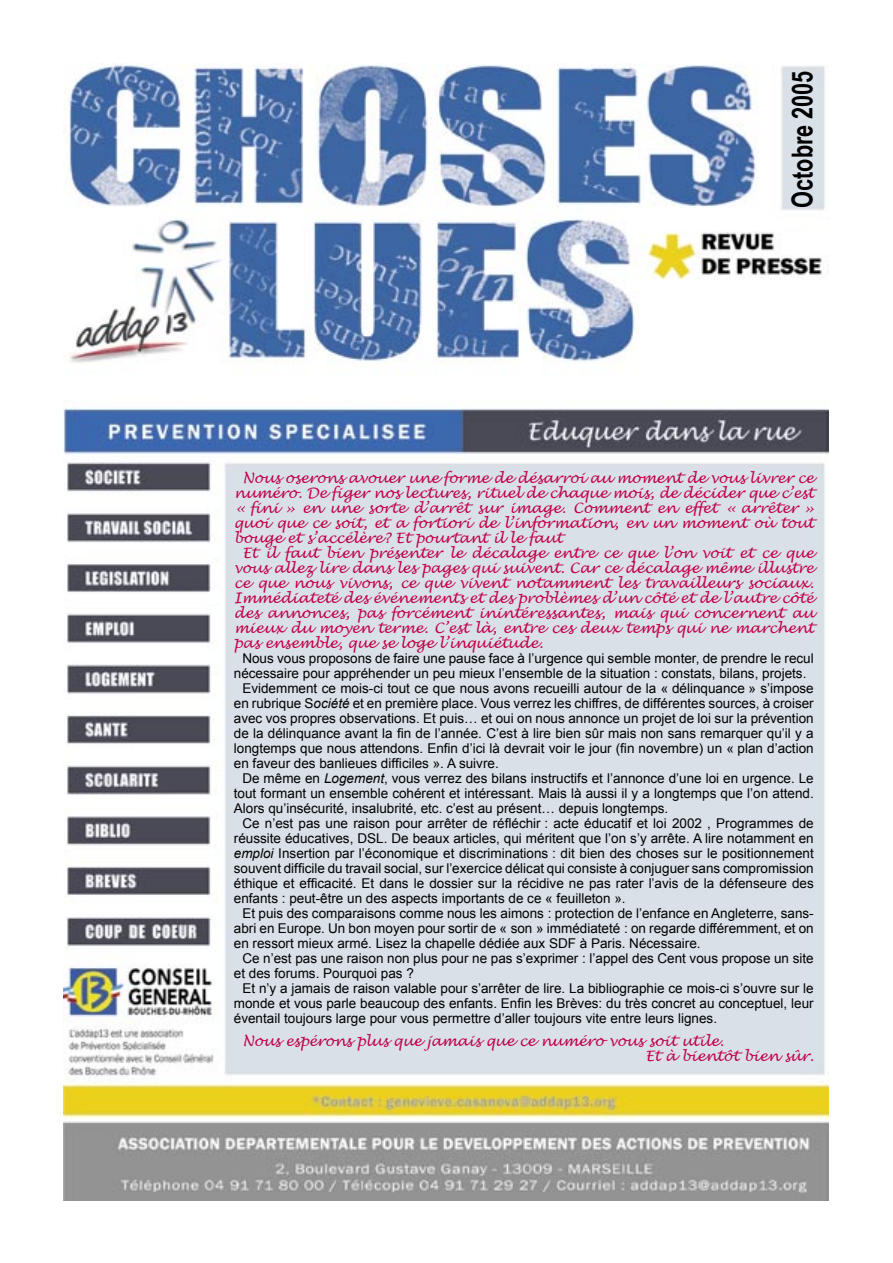
<style>
.page{position:relative;width:893px;height:1263px;background:#fff}
.page>*{position:absolute;margin:0;border:0;box-sizing:border-box;transform-origin:0 0}
.t1{font:700 28.8px "Arial Narrow";color:#000;scale:.92 1}
.t2{font:italic 14.25px/15px "Lucida Handwriting";color:#c00045}
.t3{font:13.5px "Arial";color:#000}
.s1{font-style:italic}
</style>
<div class="page">
<img style="left:63px;top:64px;width:766px;height:1137px">
<h1 class="t1" style="left:780px;top:208px;width:151px;rotate:-90deg">Octobre 2005</h1>
<p class="t2" style="left:242px;top:471px;width:573px">Nous oserons avouer une forme de désarroi au moment de vous livrer ce</p>
<p class="t2" style="left:234px;top:486px;width:581px">numéro. De figer nos lectures, rituel de chaque mois, de décider que c’est</p>
<p class="t2" style="left:234px;top:501px;width:581px">« fini » en une sorte d’arrêt sur image. Comment en effet « arrêter »</p>
<p class="t2" style="left:234px;top:516px;width:581px">quoi que ce soit, et a fortiori de l’information, en un moment où tout</p>
<p class="t2" style="left:234px;top:531px;width:330px">bouge et s’accélère? Et pourtant il le faut</p>
<p class="t2" style="left:242px;top:546px;width:573px">Et il faut bien présenter le décalage entre ce que l’on voit et ce que</p>
<p class="t2" style="left:234px;top:561px;width:581px">vous allez lire dans les pages qui suivent. Car ce décalage même illustre</p>
<p class="t2" style="left:234px;top:576px;width:581px">ce que nous vivons, ce que vivent notamment les travailleurs sociaux.</p>
<p class="t2" style="left:234px;top:591px;width:581px">Immédiateté des événements et des problèmes d’un côté et de l’autre côté</p>
<p class="t2" style="left:234px;top:606px;width:581px">des annonces, pas forcément inintéressantes, mais qui concernent au</p>
<p class="t2" style="left:234px;top:621px;width:581px">mieux du moyen terme. C’est là, entre ces deux temps qui ne marchent</p>
<p class="t2" style="left:234px;top:636px;width:311px">pas ensemble, que se loge l’inquiétude.</p>
<p class="t3" style="left:242px;top:649px;width:573px">Nous vous proposons de faire une pause face à l’urgence qui semble monter, de prendre le recul</p>
<p class="t3" style="left:234px;top:664px;width:574px">nécessaire pour appréhender un peu mieux l’ensemble de la situation : constats, bilans, projets.</p>
<p class="t3" style="left:242px;top:679px;width:573px">Evidemment ce mois-ci tout ce que nous avons recueilli autour de la « délinquance » s’impose</p>
<p class="t3" style="left:234px;top:694px;width:581px">en rubrique S<span class="s1">ociété</span> et en première place. Vous verrez les chiffres, de différentes sources, à croiser</p>
<p class="t3" style="left:234px;top:709px;width:581px">avec vos propres observations. Et puis… et oui on nous annonce un projet de loi sur la prévention</p>
<p class="t3" style="left:234px;top:724px;width:581px">de la délinquance avant la fin de l’année. C’est à lire bien sûr mais non sans remarquer qu’il y a</p>
<p class="t3" style="left:234px;top:739px;width:581px">longtemps que nous attendons. Enfin d’ici là devrait voir le jour (fin novembre) un « plan d’action</p>
<p class="t3" style="left:234px;top:754px;width:266px">en faveur des banlieues difficiles ». A suivre.</p>
<p class="t3" style="left:242px;top:769px;width:573px">De même en <span class="s1">Logement</span>, vous verrez des bilans instructifs et l’annonce d’une loi en urgence. Le</p>
<p class="t3" style="left:234px;top:784px;width:581px">tout formant un ensemble cohérent et intéressant. Mais là aussi il y a longtemps que l’on attend.</p>
<p class="t3" style="left:234px;top:799px;width:436px">Alors qu’insécurité, insalubrité, etc. c’est au présent… depuis longtemps.</p>
<p class="t3" style="left:242px;top:814px;width:573px">Ce n’est pas une raison pour arrêter de réfléchir : acte éducatif et loi 2002 , Programmes de</p>
<p class="t3" style="left:234px;top:829px;width:581px">réussite éducatives, DSL. De beaux articles, qui méritent que l’on s’y arrête. A lire notamment en</p>
<p class="t3" style="left:234px;top:844px;width:581px"><span class="s1">emploi</span> Insertion par l’économique et discriminations : dit bien des choses sur le positionnement</p>
<p class="t3" style="left:234px;top:859px;width:581px">souvent difficile du travail social, sur l’exercice délicat qui consiste à conjuguer sans compromission</p>
<p class="t3" style="left:234px;top:874px;width:581px">éthique et efficacité. Et dans le dossier sur la récidive ne pas rater l’avis de la défenseure des</p>
<p class="t3" style="left:234px;top:889px;width:393px">enfants : peut-être un des aspects importants de ce « feuilleton ».</p>
<p class="t3" style="left:242px;top:904px;width:573px">Et puis des comparaisons comme nous les aimons : protection de l’enfance en Angleterre, sans-</p>
<p class="t3" style="left:234px;top:919px;width:581px">abri en Europe. Un bon moyen pour sortir de « son » immédiateté : on regarde différemment, et on</p>
<p class="t3" style="left:234px;top:934px;width:468px">en ressort mieux armé. Lisez la chapelle dédiée aux SDF à Paris. Nécessaire.</p>
<p class="t3" style="left:242px;top:949px;width:573px">Ce n’est pas une raison non plus pour ne pas s’exprimer : l’appel des Cent vous propose un site</p>
<p class="t3" style="left:234px;top:964px;width:182px">et des forums. Pourquoi pas ?</p>
<p class="t3" style="left:242px;top:979px;width:573px">Et n’y a jamais de raison valable pour s’arrêter de lire. La bibliographie ce mois-ci s’ouvre sur le</p>
<p class="t3" style="left:234px;top:994px;width:581px">monde et vous parle beaucoup des enfants. Enfin les Brèves: du très concret au conceptuel, leur</p>
<p class="t3" style="left:234px;top:1009px;width:485px">éventail toujours large pour vous permettre d’aller toujours vite entre leurs lignes.</p>
<p class="t2" style="left:645px;top:1033px;width:170px;text-indent:-403px">Nous espérons plus que jamais que ce numéro vous soit utile.<br>Et à bientôt bien sûr.</p>
</div>
